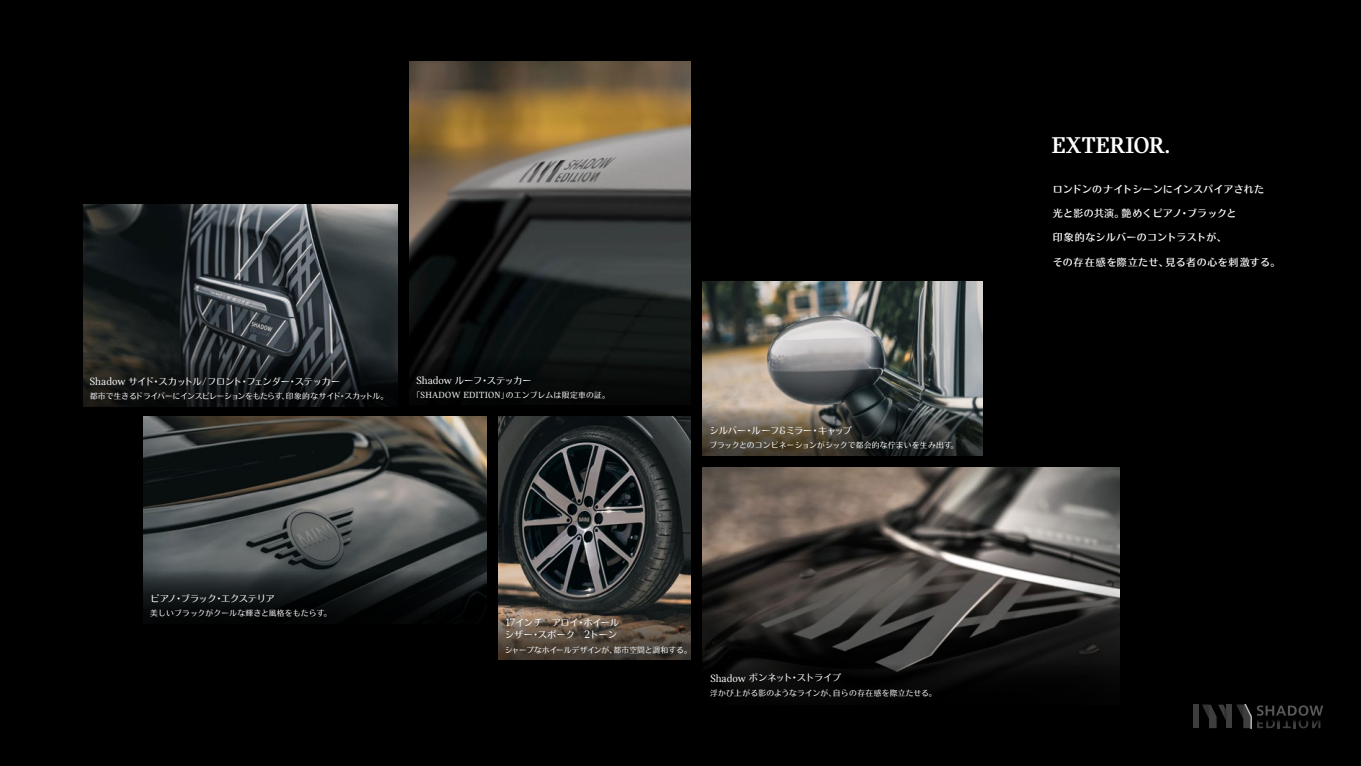
<style>
.page{position:relative;width:1361px;height:766px;background:#fff}
.page>*{position:absolute;margin:0;border:0;box-sizing:border-box;transform-origin:0 0}
.t1{font:700 24.3px "MINI Serif";color:#fff}
.t2{font:10.05px "Motoya Aporo Std W4";letter-spacing:.03em;color:#fff}
.t3{font:10.05px "Motoya Aporo Std W4";letter-spacing:.05em;color:#fff}
.t4{font:9.15px "Motoya Aporo Std W3";letter-spacing:-.02em;color:#fff}
.t5{font:9.15px "Motoya Aporo Std W3";letter-spacing:-.04em;color:#fff}
.t6{font:9.15px/12px "Motoya Aporo Std W3";color:#fff}
.t7{font:7.8px "Motoya Aporo Std W3";letter-spacing:.03em;color:#fff}
.t8{font:7.8px "Motoya Aporo Std W3";letter-spacing:-.03em;color:#fff}
.t9{font:7.8px "Motoya Aporo Std W3";letter-spacing:-.01em;color:#fff}
.s1{font-family:"MINI Serif";font-size:11.25px}
.s2{font-family:"MINI Serif";font-size:9.45px}
.s3{font-family:"MINI Serif";font-size:11.55px}
</style>
<div class="page">
<div style="left:0;top:0;width:1361px;height:765px;background:#000001"></div>
<svg style="left:1193px;top:704px;width:130px;height:24px"></svg>
<img style="left:703px;top:467px;width:416px;height:196px">
<div style="left:703px;top:663px;width:416px;height:41px;background:#050606"></div>
<img style="left:143px;top:417px;width:344px;height:152px">
<svg style="left:143px;top:569px;width:344px;height:48px"></svg>
<img style="left:499px;top:417px;width:192px;height:191px">
<svg style="left:499px;top:608px;width:192px;height:51px;background:#53483d"></svg>
<img style="left:83px;top:204px;width:314px;height:152px">
<svg style="left:83px;top:356px;width:314px;height:50px"></svg>
<img style="left:409px;top:62px;width:282px;height:294px">
<div style="left:409px;top:356px;width:282px;height:49px;background:#070a09"></div>
<img style="left:703px;top:281px;width:279px;height:125px">
<svg style="left:703px;top:406px;width:279px;height:49px;background:#4a4740"></svg>
<p class="t5" style="left:90px;top:375px;width:264px"><span class="s1">Shadow</span> サイド・スカットル<span class="s1">/</span>フロント・フェンダー・ステッカー 　</p>
<p class="t8" style="left:90px;top:391px;width:300px">都市で生きるドライバーにインスピレーションをもたらす、印象的なサイド・スカットル。</p>
<p class="t4" style="left:416px;top:374px;width:117px"><span class="s1">Shadow</span> ルーフ・ステッカー</p>
<p class="t7" style="left:412px;top:390px;width:199px">「<span class="s2">SHADOW EDITION</span>」のエンブレムは限定車の証。</p>
<p class="t4" style="left:709px;top:424px;width:144px">シルバー・ルーフ<span class="s1">&amp;</span>ミラー・キャップ</p>
<p class="t7" style="left:709px;top:440px;width:251px">ブラックとのコンビネーションがシックで都会的な佇まいを生み出す。</p>
<p class="t5" style="left:150px;top:592px;width:126px">ピアノ・ブラック・エクステリア</p>
<p class="t7" style="left:150px;top:607px;width:183px">美しいブラックがクールな輝きと風格をもたらす。</p>
<p class="t6" style="left:505px;top:616px;width:116px"><span class="s3">17</span>インチ　アロイ・ホイールシザー・スポーク　<span class="s3">2</span>トーン</p>
<p class="t9" style="left:505px;top:645px;width:189px">シャープなホイールデザインが、都市空間と調和する。</p>
<p class="t4" style="left:710px;top:671px;width:132px"><span class="s1">Shadow</span> ボンネット・ストライプ</p>
<p class="t7" style="left:710px;top:687px;width:228px">浮かび上がる影のようなラインが、自らの存在感を際立たせる。</p>
<h1 class="t1" style="left:1051px;top:131px;width:120px">EXTERIOR.</h1>
<p class="t2" style="left:1053px;top:182px;width:213px">ロンドンのナイトシーンにインスパイアされた</p>
<p class="t2" style="left:1053px;top:206px;width:185px">光と影の共演。艶めくピアノ・ブラックと</p>
<p class="t2" style="left:1053px;top:231px;width:175px">印象的なシルバーのコントラストが、</p>
<p class="t3" style="left:1053px;top:255px;width:229px">その存在感を際立たせ、見る者の心を刺激する。</p>
</div>
